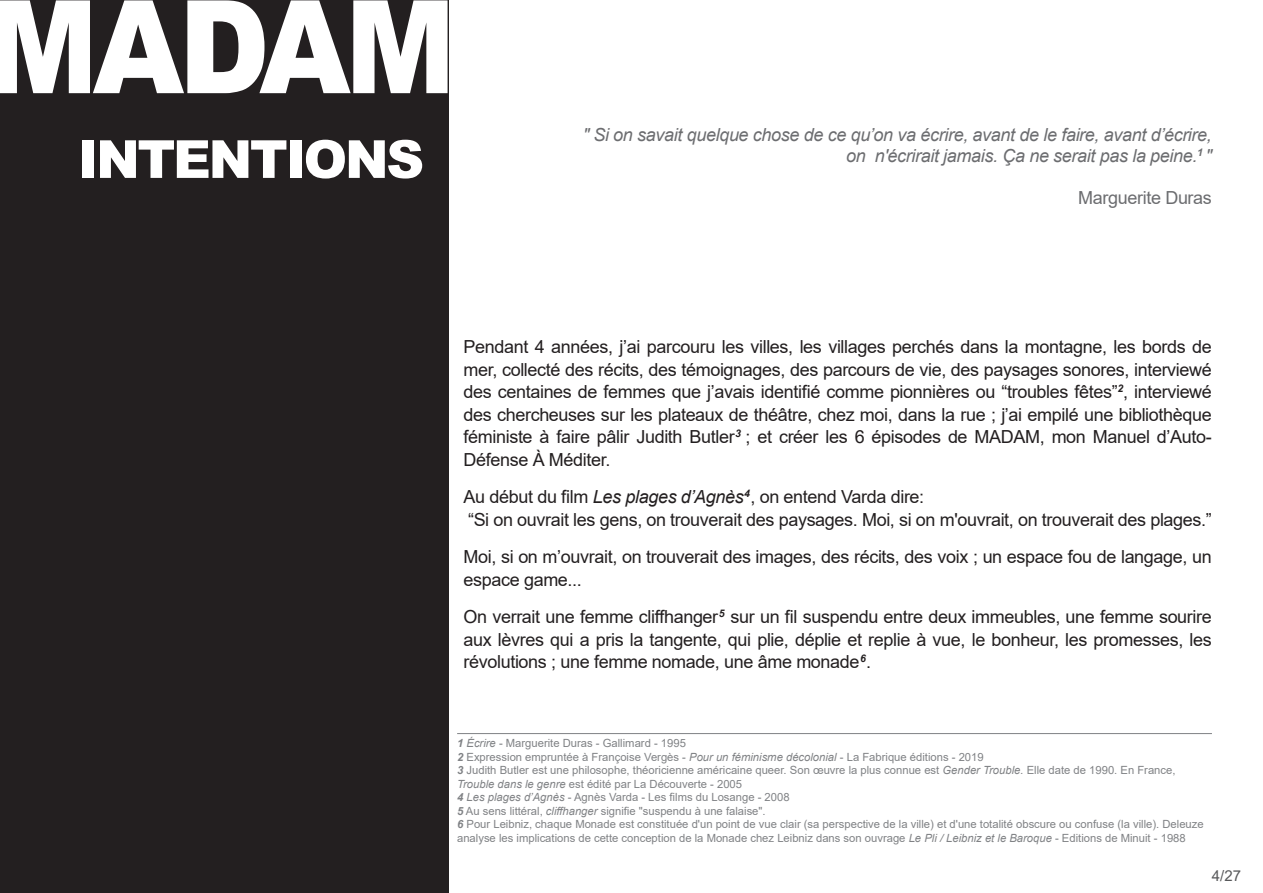
<style>
.page{position:relative;width:1263px;height:893px;background:#fff}
.page>*{position:absolute;margin:0;border:0;box-sizing:border-box;transform-origin:0 0}
.t1{font:900 52.5px "Arial";letter-spacing:-.045em;color:#fff}
.t2{font:18px/22.5px "Arial";letter-spacing:-.02em;color:#231f20;text-align:justify}
.t3{font:italic 18px/21px "Arial";letter-spacing:-.02em;color:#6c6d70;text-align:right}
.t4{font:18px "Arial";letter-spacing:-.02em;color:#6c6d70}
.t5{font:15px "Arial";color:#57585a}
.t6{font:11.25px/13.5px "Arial";color:#808285}
.s1{font-style:italic}
.s2{font-weight:700;font-style:italic}
</style>
<div class="page">
<div style="left:0;top:0;width:449px;height:893px;background:#231f20"></div>
<svg style="left:0;top:0;width:448px;height:93px"></svg>
<hr style="left:457px;top:733px;width:755px;height:1px;background:#808285">
<hr style="left:1262px;top:0;width:1px;height:893px;background:#231f20">
<svg style="left:1262px;top:0;width:1px;height:93px"></svg>
<h1 class="t1" style="left:78px;top:121px;width:348px">INTENTIONS</h1>
<p class="t3" style="left:583px;top:124px;width:631px">" Si on savait quelque chose de ce qu’on va écrire, avant de le faire, avant d’écrire, on n'écrirait jamais. Ça ne serait pas la peine.<sup>1</sup> "</p>
<p class="t4" style="left:1078px;top:185px;width:135px">Marguerite Duras</p>
<p class="t2" style="left:463px;top:336px;width:750px">Pendant 4 années, j’ai parcouru les villes, les villages perchés dans la montagne, les bords de mer, collecté des récits, des témoignages, des parcours de vie, des paysages sonores, interviewé des centaines de femmes que j’avais identifié comme pionnières ou “troubles fêtes”<sup>2</sup>, interviewé des chercheuses sur les plateaux de théâtre, chez moi, dans la rue ; j’ai empilé une bibliothèque féministe à faire pâlir Judith Butler<sup>3</sup> ; et créer les 6 épisodes de MADAM, mon Manuel d’Auto-Défense À Méditer.</p>
<p class="t2" style="left:463px;top:486px;width:750px">Au début du film <span class="s1">Les plages d’Agnès</span><sup>4</sup>, on entend Varda dire:<br>“Si on ouvrait les gens, on trouverait des paysages. Moi, si on m'ouvrait, on trouverait des plages.”</p>
<p class="t2" style="left:463px;top:546px;width:750px">Moi, si on m’ouvrait, on trouverait des images, des récits, des voix ; un espace fou de langage, un espace game...</p>
<p class="t2" style="left:463px;top:606px;width:750px">On verrait une femme cliffhanger<sup>5</sup> sur un fil suspendu entre deux immeubles, une femme sourire aux lèvres qui a pris la tangente, qui plie, déplie et replie à vue, le bonheur, les promesses, les révolutions ; une femme nomade, une âme monade<sup>6</sup>.</p>
<p class="t6" style="left:457px;top:737px;width:748px"><span class="s2">1</span> <span class="s1">Écrire</span> - Marguerite Duras - Gallimard - 1995<br><span class="s2">2</span> Expression empruntée à Françoise Vergès - <span class="s1">Pour un féminisme décolonial</span> - La Fabrique éditions - 2019<br><span class="s2">3</span> Judith Butler est une philosophe, théoricienne américaine queer. Son œuvre la plus connue est <span class="s1">Gender Trouble.</span> Elle date de 1990. En France, <span class="s1">Trouble dans le genre</span> est édité par La Découverte - 2005<br><span class="s2">4</span> <span class="s1">Les plages d’Agnès</span> - Agnès Varda - Les films du Losange - 2008<br><span class="s2">5</span> Au sens littéral, <span class="s1">cliffhanger</span> signifie "suspendu à une falaise".<br><span class="s2">6</span> Pour Leibniz, chaque Monade est constituée d'un point de vue clair (sa perspective de la ville) et d'une totalité obscure ou confuse (la ville). Deleuze analyse les implications de cette conception de la Monade chez Leibniz dans son ouvrage <span class="s1">Le Pli / Leibniz et le Baroque</span> - Editions de Minuit - 1988</p>
<p class="t5" style="left:1212px;top:866px;width:31px">4/27</p>
</div>
